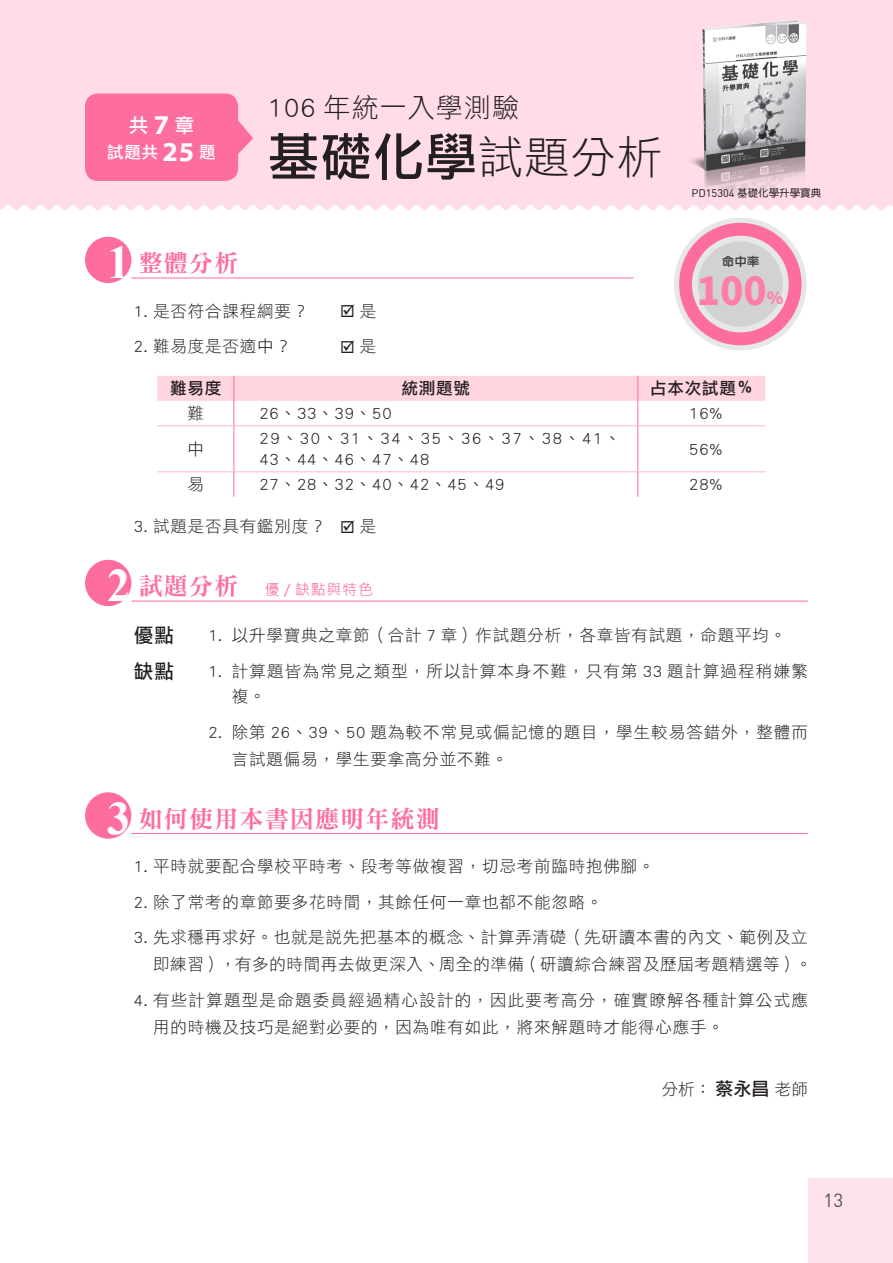
<style>
.page{position:relative;width:893px;height:1263px;background:#fff}
.page>*{position:absolute;margin:0;border:0;box-sizing:border-box;transform-origin:0 0}
.標頭{font:51px "DF Li Hei Md WIN BF";color:#231f20}
.t1{font:900 38.4px "Noto Sans Hant";color:#ff7ea5}
._102年{font:27px "DF Li Hei Std W3";letter-spacing:.04em;color:#231f20}
.t2{font:24px "DFN Ming XB HKP BF";letter-spacing:.05em;color:#fe6e9c}
.優缺點文{font:19.5px "DF Li Hei Md WIN BF";color:#231f20}
.t3{font:19.5px "DF Li Hei Md WIN BF";color:#fff}
.t4{font:18.9px "Din Round";color:#57585a}
.t5{font:900 16.8px "Noto Sans Hant";color:#ff7ea5}
.內文1{font:16.5px/27px "DF Li Hei Std W3";letter-spacing:.05em;color:#231f20;text-align:right}
.優缺點文-2{font:16.5px/25.5px "DF Li Hei Std W3";letter-spacing:.065em;color:#231f20}
.內文1-2{font:16.5px/27px "DF Li Hei Std W3";letter-spacing:.075em;color:#231f20}
.表左{font:16.5px/21px "DF Li Hei Std W3";letter-spacing:.105em;color:#231f20}
.表左-2{font:16.5px "DF Li Hei Std W3";letter-spacing:.05em;color:#231f20}
.表頭{font:16.5px "DF Li Hei Md WIN BF";letter-spacing:.05em;color:#231f20}
.表中{font:16.5px "DF Li Hei Std W3";color:#231f20}
.作者{font:16.5px "DF Li Hei Std W3";color:#231f20}
.t6{font:16.5px "DF Li Hei Md WIN BF";color:#fff}
.t7{font:15px "Microsoft Jheng Hei";letter-spacing:.05em;color:#fe6e9c}
.t8{font:12px "DF Li Yuan Bd WIN BF";color:#3e3e3f}
.段落樣式1{font:10.5px "DF Yuan Md HKP BF";color:#231f20}
.s1{font-family:"Myriad Web Pro";font-weight:700;font-size:27px}
.s2{font-family:"DF Li Hei Std W3";font-size:45px}
.s3{font-family:"Din Round";font-size:10.95px}
.s4{font-family:"Times New Roman";font-weight:700;font-size:46.5px;color:#fff}
.s5{font-family:"DF Li Hei Md WIN BF";font-size:18px}
</style>
<div class="page">
<div style="left:0;top:0;width:893px;height:210px;background:#ffdce6"></div>
<div style="left:808px;top:1178px;width:85px;height:85px;background:#ffe3eb"></div>
<img style="left:675px;top:6px;width:154px;height:203px">
<div style="left:85px;top:237px;width:46px;height:46px;background:#fe6e9c;border-radius:50%"></div>
<hr style="left:131px;top:278px;width:503px;height:1px;background:#fe6e9c">
<svg style="left:157px;top:376px;width:608px;height:50px"></svg>
<hr style="left:157px;top:426px;width:77px;height:1px;background:#ffb9cc">
<hr style="left:234px;top:426px;width:1px;height:46px;background:#fe6e9c">
<hr style="left:234px;top:426px;width:404px;height:1px;background:#ffb9cc">
<hr style="left:638px;top:426px;width:1px;height:46px;background:#fe6e9c">
<hr style="left:638px;top:426px;width:127px;height:1px;background:#ffb9cc">
<hr style="left:157px;top:472px;width:77px;height:1px;background:#ffb9cc">
<svg style="left:234px;top:473px;width:1px;height:24px"></svg>
<hr style="left:234px;top:472px;width:404px;height:1px;background:#ffb9cc">
<svg style="left:638px;top:473px;width:1px;height:24px"></svg>
<hr style="left:638px;top:472px;width:127px;height:1px;background:#ffb9cc">
<div style="left:85px;top:560px;width:46px;height:46px;background:#fe6e9c;border-radius:50%"></div>
<hr style="left:131px;top:601px;width:677px;height:1px;background:#fe6e9c">
<div style="left:85px;top:792px;width:46px;height:47px;background:#fe6e9c;border-radius:50%"></div>
<hr style="left:131px;top:833px;width:677px;height:1px;background:#fe6e9c">
<div style="left:85px;top:94px;width:153px;height:87px;background:#fe6e9c;border-radius:13px"></div>
<svg style="left:238px;top:119px;width:15px;height:36px"></svg>
<div style="left:674px;top:218px;width:133px;height:132px;background:#e6e7e9;border-radius:50%"></div>
<svg style="left:679px;top:223px;width:122px;height:122px"></svg>
<div style="left:698px;top:242px;width:85px;height:85px;background:#d1d2d4;border-radius:50%"></div>
<p class="t3" style="left:129px;top:115px;width:67px">共<span class="s1">7</span>章</p>
<p class="t6" style="left:107px;top:144px;width:110px">試題共 <span class="s1">25</span> 題</p>
<p class="_102年" style="left:268px;top:92px;width:253px">106 年統一入學測驗</p>
<p class="標頭" style="left:268px;top:131px;width:396px">基礎化學<span class="s2">試題分析</span></p>
<p class="段落樣式1" style="left:691px;top:187px;width:131px"><span class="s3">PD15304</span> 基礎化學升學寶典</p>
<p class="t2" style="left:107px;top:251px;width:133px"><span class="s4">1</span> 整體分析</p>
<p class="內文1" style="left:134px;top:297px;width:176px">1. 是否符合課程綱要？</p>
<p class="內文1" style="left:340px;top:297px;width:38px">☑ 是</p>
<p class="內文1" style="left:134px;top:332px;width:158px">2. 難易度是否適中？</p>
<p class="內文1" style="left:340px;top:332px;width:38px">☑ 是</p>
<p class="表頭" style="left:170px;top:380px;width:53px">難易度</p>
<p class="表頭" style="left:402px;top:380px;width:70px">統測題號</p>
<p class="表頭" style="left:650px;top:380px;width:105px">占本次試題％</p>
<p class="表中" style="left:187px;top:404px;width:18px">難</p>
<p class="表左-2" style="left:259px;top:404px;width:134px">26、33、39、50</p>
<p class="表中" style="left:689px;top:404px;width:35px">16%</p>
<p class="表中" style="left:187px;top:440px;width:18px">中</p>
<p class="表左" style="left:259px;top:428px;width:363px">29、30、31、34、35、36、37、38、41、<br>43、44、46、47、48</p>
<p class="表中" style="left:689px;top:440px;width:35px">56%</p>
<p class="表中" style="left:187px;top:475px;width:18px">易</p>
<p class="表左-2" style="left:259px;top:475px;width:247px">27、28、32、40、42、45、49</p>
<p class="表中" style="left:689px;top:475px;width:35px">28%</p>
<p class="內文1" style="left:134px;top:513px;width:244px">3. 試題是否具有鑑別度？ ☑ 是</p>
<p class="t7" style="left:107px;top:580px;width:267px"><span class="s4">2</span> <sup>試題分析　</sup>優 / 缺點與特色</p>
<p class="優缺點文" style="left:134px;top:626px;width:41px">優點</p>
<p class="優缺點文-2" style="left:208px;top:622px;width:580px">1. 以升學寶典之章節（合計 7 章）作試題分析，各章皆有試題，命題平均。</p>
<p class="優缺點文" style="left:134px;top:661px;width:41px">缺點</p>
<p class="優缺點文-2" style="left:232px;top:658px;width:578px;text-indent:-23px">1. 計算題皆為常見之類型，所以計算本身不難，只有第 33 題計算過程稍嫌繁複。</p>
<p class="優缺點文-2" style="left:232px;top:718px;width:578px;line-height:27px;text-indent:-23px">2. 除第 26、39、50 題為較不常見或偏記憶的題目，學生較易答錯外，整體而言試題偏易，學生要拿高分並不難。</p>
<p class="t2" style="left:107px;top:806px;width:334px"><span class="s4">3</span> 如何使用本書因應明年統測</p>
<p class="內文1" style="left:134px;top:853px;width:522px">1. 平時就要配合學校平時考、段考等做複習，切忌考前臨時抱佛腳。</p>
<p class="內文1" style="left:134px;top:888px;width:470px">2. 除了常考的章節要多花時間，其餘任何一章也都不能忽略。</p>
<p class="內文1" style="left:134px;top:924px;width:680px">3. 先求穩再求好。也就是說先把基本的概念、計算弄清礎（先研讀本書的內文、範例及立即練習），有多的時間再去做更深入、周全的準備（研讀綜合練習及歷屆考題精選等）。</p>
<p class="內文1-2" style="left:153px;top:986px;width:656px;text-indent:-19px">4. 有些計算題型是命題委員經過精心設計的，因此要考高分，確實瞭解各種計算公式應用的時機及技巧是絕對必要的，因為唯有如此，將來解題時才能得心應手。</p>
<p class="t8" style="left:722px;top:256px;width:39px">命中率</p>
<p class="t1" style="left:697px;top:270px;width:72px">100</p>
<p class="t5" style="left:767px;top:289px;width:18px">%</p>
<p class="作者" style="left:662px;top:1080px;width:148px">分析：<span class="s5">蔡永昌</span>老師</p>
<p class="t4" style="left:824px;top:1185px;width:21px">13</p>
</div>
